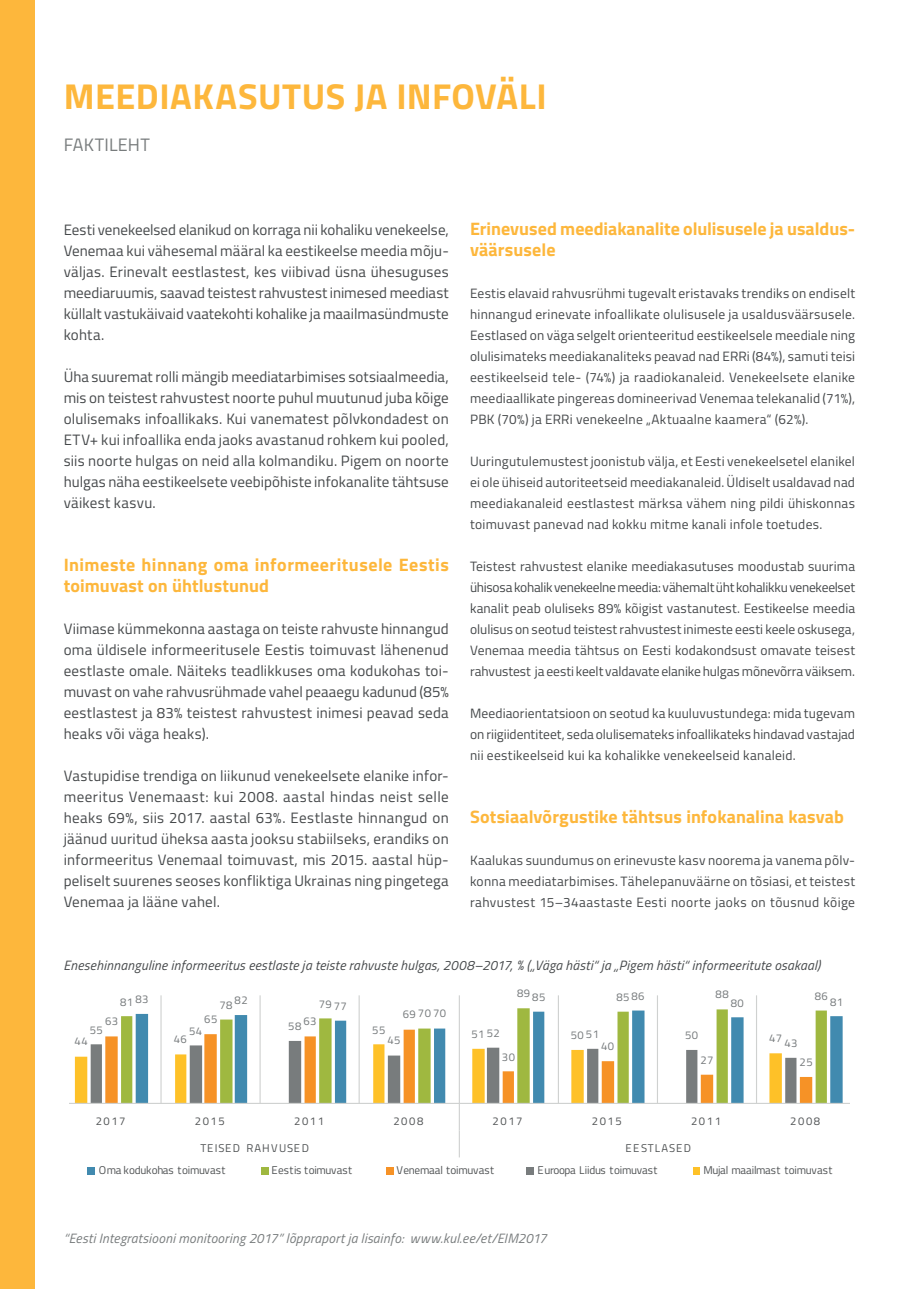
<style>
.page{position:relative;width:919px;height:1289px;background:#fff}
.page>*{position:absolute;margin:0;border:0;box-sizing:border-box;transform-origin:0 0}
.t1{font:700 36px "Titillium Web";letter-spacing:.015em;color:#fdb73c}
.t2{font:700 18px/21px "Titillium";letter-spacing:.005em;color:#fdb73c}
.t3{font:700 18px/21px "Titillium";letter-spacing:.025em;color:#fdb73c}
.t4{font:18px "Titillium";letter-spacing:.015em;color:#787c7d}
.t5{font:15px/21px "Titillium";letter-spacing:.01em;color:#46494b;text-align:justify}
.t6{font:13.5px/21px "Titillium";letter-spacing:.02em;color:#46494b;text-align:justify}
.t7{font:italic 13.5px "Titillium";letter-spacing:.02em;color:#46494b}
.t8{font:italic 13.5px "Titillium";letter-spacing:.02em;color:#787c7d}
.t9{font:11.25px "Titillium Web";letter-spacing:.04em;color:#74787a}
.t10{font:11.25px "Titillium Web";letter-spacing:-.025em;color:#515455}
.t11{font:11.25px "Titillium Web";letter-spacing:.02em;color:#515455}
.t12{font:11.25px "Titillium Web";letter-spacing:-.02em;color:#515455}
.t13{font:11.25px "Titillium Web";letter-spacing:-.005em;color:#515455}
.t14{font:11.25px "Titillium Web";color:#515455}
.t15{font:11.25px "Titillium Web";letter-spacing:.095em;color:#515455}
.t16{font:11.25px "Titillium Web";letter-spacing:.11em;color:#515455}
</style>
<div class="page">
<div style="left:0;top:0;width:34px;height:1288px;background:#fdb73c"></div>
<hr style="left:854px;top:995px;width:1px;height:108px;background:#cfd1d0">
<hr style="left:755px;top:995px;width:2px;height:108px;background:#cfd1d0">
<hr style="left:656px;top:995px;width:2px;height:108px;background:#cfd1d0">
<hr style="left:557px;top:995px;width:2px;height:108px;background:#cfd1d0">
<hr style="left:458px;top:995px;width:2px;height:108px;background:#cfd1d0">
<hr style="left:358px;top:995px;width:1px;height:108px;background:#cfd1d0">
<hr style="left:259px;top:995px;width:1px;height:108px;background:#cfd1d0">
<hr style="left:160px;top:995px;width:1px;height:108px;background:#cfd1d0">
<hr style="left:69px;top:995px;width:1px;height:108px;background:#cfd1d0">
<svg style="left:826px;top:1010px;width:16px;height:92px"></svg>
<svg style="left:121px;top:1008px;width:705px;height:94px"></svg>
<svg style="left:105px;top:1029px;width:707px;height:73px"></svg>
<hr style="left:69px;top:1102px;width:780px;height:1px;background:#cfd1d0">
<svg style="left:69px;top:1040px;width:727px;height:117px"></svg>
<div style="left:87px;top:1166px;width:8px;height:8px;background:#418aaf"></div>
<div style="left:260px;top:1166px;width:8px;height:8px;background:#9fb840"></div>
<div style="left:385px;top:1166px;width:8px;height:8px;background:#f69226"></div>
<div style="left:526px;top:1166px;width:8px;height:8px;background:#787c7d"></div>
<div style="left:692px;top:1166px;width:7px;height:8px;background:#fec128"></div>
<h1 class="t1" style="left:64px;top:69px;width:484px">MEEDIAKASUTUS JA INFOVÄLI</h1>
<h2 class="t4" style="left:64px;top:131px;width:88px">FAKTILEHT</h2>
<p class="t5" style="left:64px;top:218px;width:387px">Eesti venekeelsed elanikud on korraga nii kohaliku venekeelse, Venemaa kui vähesemal määral ka eestikeelse meedia mõju&shy;väljas. Erinevalt eestlastest, kes viibivad üsna ühesuguses meediaruumis, saavad teistest rahvustest inimesed meediast küllalt vastukäivaid vaatekohti kohalike ja maailmasündmuste kohta.</p>
<p class="t5" style="left:64px;top:365px;width:386px">Üha suuremat rolli mängib meediatarbimises sotsiaalmeedia, mis on teistest rahvustest noorte puhul muutunud juba kõige olulisemaks infoallikaks. Kui vanematest põlvkondadest on ETV+ kui infoallika enda jaoks avastanud rohkem kui pooled, siis noorte hulgas on neid alla kolmandiku. Pigem on noorte hulgas näha eestikeelsete veebipõhiste infokanalite tähtsuse väikest kasvu.</p>
<h2 class="t3" style="left:64px;top:553px;width:386px">Inimeste hinnang oma informeeritusele Eestis toimuvast on ühtlustunud</h2>
<p class="t5" style="left:64px;top:617px;width:386px">Viimase kümmekonna aastaga on teiste rahvuste hinnangud oma üldisele informeeritusele Eestis toimuvast lähenenud eestlaste omale. Näiteks teadlikkuses oma kodukohas toi&shy;muvast on vahe rahvusrühmade vahel peaaegu kadunud (85% eestlastest ja 83% teistest rahvustest inimesi peavad seda heaks või väga heaks).</p>
<p class="t5" style="left:64px;top:764px;width:386px">Vastupidise trendiga on liikunud venekeelsete elanike infor&shy;meeritus Venemaast: kui 2008. aastal hindas neist selle heaks 69%, siis 2017. aastal 63%. Eestlaste hinnangud on jäänud uuritud üheksa aasta jooksu stabiilseks, erandiks on informeeritus Venemaal toimuvast, mis 2015. aastal hüp&shy;peliselt suurenes seoses konfliktiga Ukrainas ning pingetega Venemaa ja lääne vahel.</p>
<h2 class="t2" style="left:470px;top:217px;width:386px">Erinevused meediakanalite olulisusele ja usaldus&shy;väärsusele</h2>
<p class="t6" style="left:470px;top:282px;width:386px">Eestis elavaid rahvusrühmi tugevalt eristavaks trendiks on endiselt hinnangud erinevate infoallikate olulisusele ja usaldusväärsusele.<br>Eestlased on väga selgelt orienteeritud eestikeelsele meediale ning olulisimateks meediakanaliteks peavad nad ERRi (84%), samuti teisi eestikeelseid tele- (74%) ja raadiokanaleid. Venekeelsete elanike meediaallikate pingereas domineerivad Venemaa telekanalid (71%), PBK (70%) ja ERRi venekeelne „Aktuaalne kaamera“ (62%).</p>
<p class="t6" style="left:470px;top:450px;width:386px">Uuringutulemustest joonistub välja, et Eesti venekeelsetel elanikel ei ole ühiseid autoriteetseid meediakanaleid. Üldiselt usaldavad nad meediakanaleid eestlastest märksa vähem ning pildi ühiskonnas toimuvast panevad nad kokku mitme kanali infole toetudes.</p>
<p class="t6" style="left:470px;top:555px;width:386px">Teistest rahvustest elanike meediakasutuses moodustab suurima ühisosa kohalik venekeelne meedia: vähemalt üht kohalikku venekeelset kanalit peab oluliseks 89% kõigist vastanutest. Eestikeelse meedia olulisus on seotud teistest rahvustest inimeste eesti keele oskusega, Venemaa meedia tähtsus on Eesti kodakondsust omavate teisest rahvustest ja eesti keelt valdavate elanike hulgas mõnevõrra väiksem.</p>
<p class="t6" style="left:470px;top:702px;width:386px">Meediaorientatsioon on seotud ka kuuluvustundega: mida tugevam on riigiidentiteet, seda olulisemateks infoallikateks hindavad vastajad nii eestikeelseid kui ka kohalikke venekeelseid kanaleid.</p>
<h2 class="t2" style="left:470px;top:805px;width:375px">Sotsiaalvõrgustike tähtsus infokanalina kasvab</h2>
<p class="t6" style="left:470px;top:849px;width:386px">Kaalukas suundumus on erinevuste kasv noorema ja vanema põlv&shy;konna meediatarbimises. Tähelepanuväärne on tõsiasi, et teistest rahvustest 15–34aastaste Eesti noorte jaoks on tõusnud kõige</p>
<p class="t7" style="left:64px;top:955px;width:758px">Enesehinnanguline informeeritus eestlaste ja teiste rahvuste hulgas, 2008–2017, % („Väga hästi“ ja „Pigem hästi“ informeeritute osakaal)</p>
<p class="t9" style="left:135px;top:991px;width:15px">83</p>
<p class="t9" style="left:234px;top:992px;width:15px">82</p>
<p class="t9" style="left:120px;top:993px;width:15px">81</p>
<p class="t9" style="left:219px;top:996px;width:15px">78</p>
<p class="t9" style="left:318px;top:995px;width:15px">79</p>
<p class="t9" style="left:334px;top:997px;width:15px">77</p>
<p class="t9" style="left:105px;top:1012px;width:15px">63</p>
<p class="t9" style="left:204px;top:1010px;width:15px">65</p>
<p class="t9" style="left:303px;top:1012px;width:15px">63</p>
<p class="t9" style="left:288px;top:1018px;width:15px">58</p>
<p class="t9" style="left:90px;top:1021px;width:15px">55</p>
<p class="t9" style="left:189px;top:1022px;width:15px">54</p>
<p class="t9" style="left:75px;top:1033px;width:15px">44</p>
<p class="t9" style="left:174px;top:1031px;width:15px">46</p>
<p class="t9" style="left:372px;top:1021px;width:15px">55</p>
<p class="t9" style="left:402px;top:1005px;width:45px">69 7070</p>
<p class="t9" style="left:387px;top:1032px;width:15px">45</p>
<p class="t9" style="left:517px;top:984px;width:15px">89</p>
<p class="t9" style="left:532px;top:989px;width:15px">85</p>
<p class="t9" style="left:616px;top:988px;width:30px">85 86</p>
<p class="t9" style="left:715px;top:985px;width:15px">88</p>
<p class="t9" style="left:814px;top:987px;width:15px">86</p>
<p class="t9" style="left:730px;top:994px;width:15px">80</p>
<p class="t9" style="left:829px;top:993px;width:15px">81</p>
<p class="t9" style="left:471px;top:1025px;width:30px">51 52</p>
<p class="t9" style="left:570px;top:1026px;width:30px">50 51</p>
<p class="t9" style="left:685px;top:1026px;width:15px">50</p>
<p class="t9" style="left:601px;top:1037px;width:15px">40</p>
<p class="t9" style="left:769px;top:1030px;width:15px">47</p>
<p class="t9" style="left:784px;top:1034px;width:15px">43</p>
<p class="t9" style="left:502px;top:1048px;width:15px">30</p>
<p class="t9" style="left:700px;top:1051px;width:15px">27</p>
<p class="t9" style="left:799px;top:1053px;width:15px">25</p>
<p class="t11" style="left:96px;top:1112px;width:31px">2017</p>
<p class="t11" style="left:195px;top:1112px;width:31px">2015</p>
<p class="t11" style="left:294px;top:1112px;width:31px">2011</p>
<p class="t11" style="left:393px;top:1112px;width:31px">2008</p>
<p class="t11" style="left:492px;top:1112px;width:31px">2017</p>
<p class="t11" style="left:591px;top:1112px;width:31px">2015</p>
<p class="t11" style="left:691px;top:1112px;width:31px">2011</p>
<p class="t11" style="left:790px;top:1112px;width:31px">2008</p>
<p class="t15" style="left:200px;top:1139px;width:110px">TEISED RAHVUSED</p>
<p class="t16" style="left:625px;top:1139px;width:67px">EESTLASED</p>
<p class="t10" style="left:99px;top:1162px;width:128px">Oma kodukohas toimuvast</p>
<p class="t14" style="left:271px;top:1162px;width:82px">Eestis toimuvast</p>
<p class="t13" style="left:396px;top:1162px;width:99px">Venemaal toimuvast</p>
<p class="t10" style="left:537px;top:1162px;width:121px">Euroopa Liidus toimuvast</p>
<p class="t12" style="left:703px;top:1162px;width:130px">Mujal maailmast toimuvast</p>
<p class="t8" style="left:64px;top:1228px;width:484px">“Eesti Integratsiooni monitooring 2017” lõppraport ja lisainfo: www.kul.ee/et/EIM2017</p>
</div>
